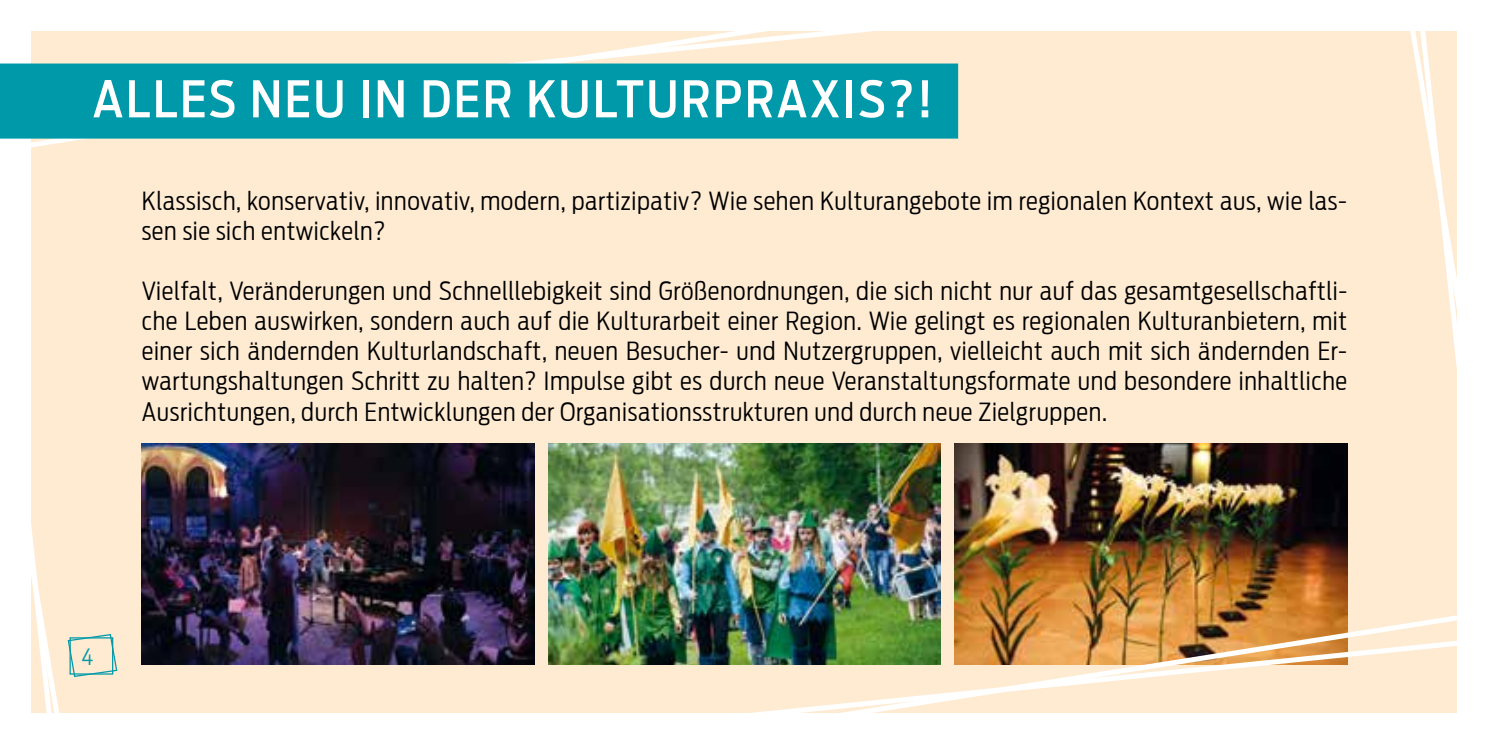
<style>
.page{position:relative;width:1489px;height:745px;background:#fff}
.page>*{position:absolute;margin:0;border:0;box-sizing:border-box;transform-origin:0 0}
.t1{font:500 50px "Antenna Cond";letter-spacing:.05em;color:#fff}
.t2{font:300 25px/30px "Antenna Cond";letter-spacing:.025em;color:#000}
.t3{font:300 22.5px "Antenna Cond";color:#0099a9}
</style>
<div class="page">
<img style="left:0;top:31px;width:1457px;height:682px">
<div style="left:0;top:63px;width:958px;height:75px;background:#0099a9"></div>
<h1 class="t1" style="left:92px;top:70px;width:841px">ALLES NEU IN DER KULTURPRAXIS?!</h1>
<p class="t2" style="left:142px;top:186px;width:1206px">Klassisch, konservativ, innovativ, modern, partizipativ? Wie sehen Kulturangebote im regionalen Kontext aus, wie las&shy;sen sie sich entwickeln?</p>
<p class="t2" style="left:142px;top:276px;width:1206px;text-align:justify">Vielfalt, Veränderungen und Schnelllebigkeit sind Größenordnungen, die sich nicht nur auf das gesamtgesellschaftli&shy;che Leben auswirken, sondern auch auf die Kulturarbeit einer Region. Wie gelingt es regionalen Kulturanbietern, mit einer sich ändernden Kulturlandschaft, neuen Besucher- und Nutzergruppen, vielleicht auch mit sich ändernden Er&shy;wartungshaltungen Schritt zu halten? Impulse gibt es durch neue Veranstaltungsformate und besondere inhaltliche Ausrichtungen, durch Entwicklungen der Organisationsstrukturen und durch neue Zielgruppen.</p>
<p class="t3" style="left:81px;top:643px;width:13px">4</p>
</div>
